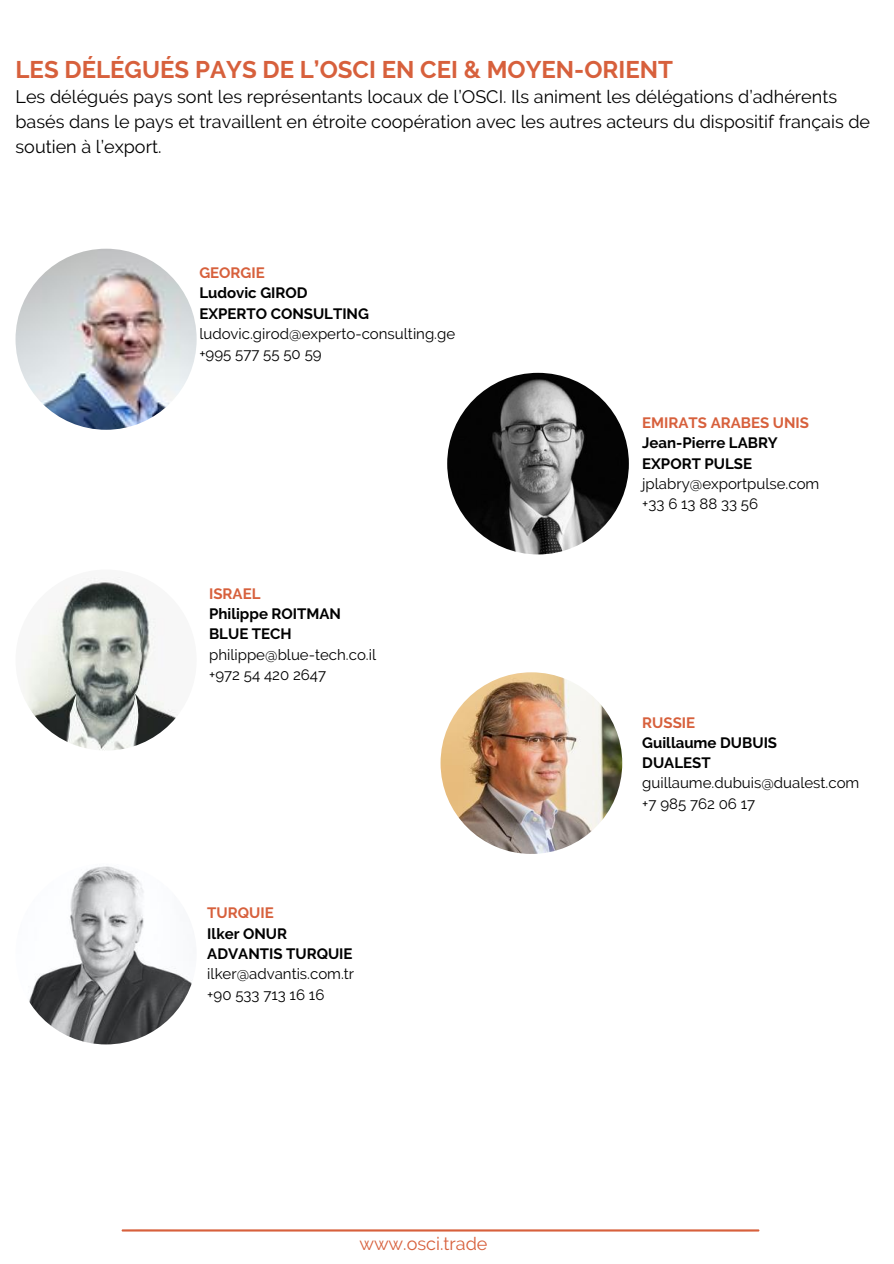
<style>
.page{position:relative;width:894px;height:1264px;background:#fff}
.page>*{position:absolute;margin:0;border:0;box-sizing:border-box;transform-origin:0 0}
.t1{font:700 24px "Raleway";color:#d7603c}
.t2{font:18px/24.8px "Raleway";color:#000}
.t3{font:18px "Raleway";color:#d7603c}
.t4{font:15px/20.2px "Raleway";color:#000}
.t5{font:700 15px/20.2px "Raleway";color:#000}
.t6{font:700 15px "Raleway";color:#d7603c}
</style>
<div class="page">
<img style="left:16px;top:249px;width:180px;height:181px;border-radius:50%">
<img style="left:16px;top:569px;width:180px;height:181px;border-radius:50%">
<img style="left:447px;top:373px;width:181px;height:181px;border-radius:50%">
<img style="left:440px;top:672px;width:182px;height:182px;border-radius:50%">
<svg style="left:121px;top:1229px;width:638px;height:2px"></svg>
<img style="left:16px;top:863px;width:180px;height:181px;border-radius:50%">
<h1 class="t1" style="left:16px;top:55px;width:658px">LES DÉLÉGUÉS PAYS DE L’OSCI EN CEI &amp; MOYEN-ORIENT</h1>
<p class="t2" style="left:16px;top:85px;width:855px">Les délégués pays sont les représentants locaux de l’OSCI. Ils animent les délégations d’adhérents basés dans le pays et travaillent en étroite coopération avec les autres acteurs du dispositif français de soutien à l’export.</p>
<p class="t6" style="left:199px;top:264px;width:67px">GEORGIE</p>
<p class="t5" style="left:199px;top:283px;width:171px">Ludovic GIROD<br>EXPERTO CONSULTING</p>
<p class="t4" style="left:199px;top:323px;width:257px">ludovic.girod@experto-consulting.ge +995 577 55 50 59</p>
<p class="t6" style="left:209px;top:584px;width:53px">ISRAEL</p>
<p class="t5" style="left:209px;top:603px;width:133px">Philippe ROITMAN<br>BLUE TECH</p>
<p class="t4" style="left:209px;top:644px;width:168px">philippe@blue-tech.co.il +972 54 420 2647</p>
<p class="t6" style="left:207px;top:904px;width:68px">TURQUIE</p>
<p class="t5" style="left:207px;top:923px;width:147px">Ilker ONUR<br>ADVANTIS TURQUIE</p>
<p class="t4" style="left:207px;top:963px;width:148px">ilker@advantis.com.tr +90 533 713 16 16</p>
<p class="t3" style="left:359px;top:1233px;width:130px">www.osci.trade</p>
<p class="t6" style="left:642px;top:414px;width:168px">EMIRATS ARABES UNIS</p>
<p class="t5" style="left:642px;top:433px;width:137px">Jean-Pierre LABRY<br>EXPORT PULSE</p>
<p class="t4" style="left:642px;top:473px;width:178px">jplabry@exportpulse.com +33 6 13 88 33 56</p>
<p class="t6" style="left:642px;top:713px;width:54px">RUSSIE</p>
<p class="t5" style="left:642px;top:732px;width:136px">Guillaume DUBUIS<br>DUALEST</p>
<p class="t4" style="left:642px;top:773px;width:218px">guillaume.dubuis@dualest.com +7 985 762 06 17</p>
</div>
